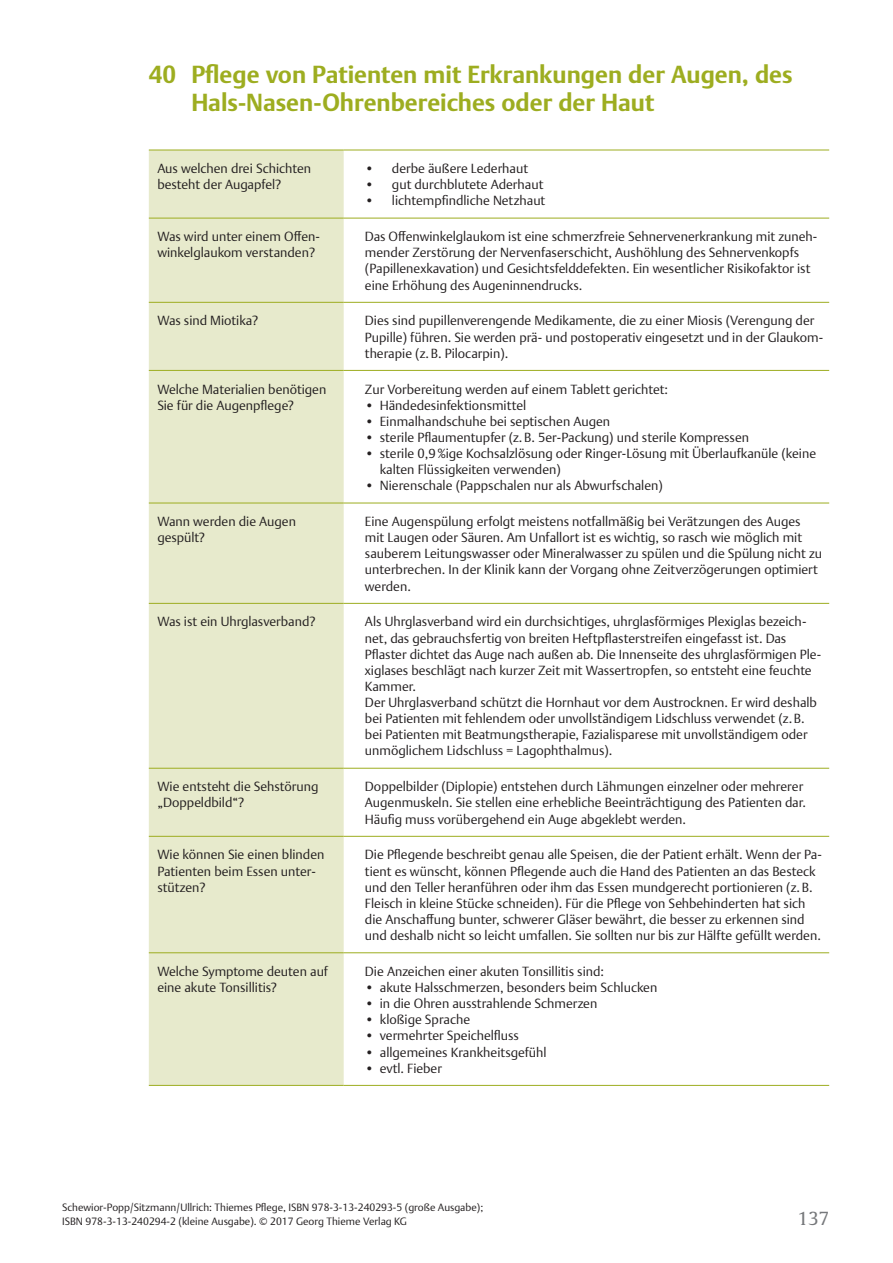
<style>
.page{position:relative;width:893px;height:1263px;background:#fff}
.page>*{position:absolute;margin:0;border:0;box-sizing:border-box;transform-origin:0 0}
.T_U1_Teil_4{font:700 24px/28.7px "Thieme Argo 2011";color:#9dad20}
.t1{font:18px "Thieme Gulliver 2011";color:#76787b}
.Tab_Körper{font:300 13.2px/16.2px "Thieme Argo 2011";color:#231f20}
.t2{font:300 10.5px/13.5px "Thieme Argo 2011";color:#231f20}
</style>
<div class="page">
<div style="left:149px;top:151px;width:195px;height:934px;background:#e7eacc"></div>
<hr style="left:149px;top:150px;width:195px;height:1px;background:#9dad20">
<hr style="left:344px;top:150px;width:485px;height:1px;background:#9dad20">
<hr style="left:149px;top:218px;width:195px;height:1px;background:#9dad20">
<hr style="left:344px;top:218px;width:485px;height:1px;background:#9dad20">
<hr style="left:149px;top:302px;width:195px;height:1px;background:#9dad20">
<hr style="left:344px;top:302px;width:485px;height:1px;background:#9dad20">
<hr style="left:149px;top:370px;width:195px;height:1px;background:#9dad20">
<hr style="left:344px;top:370px;width:485px;height:1px;background:#9dad20">
<hr style="left:149px;top:503px;width:195px;height:1px;background:#9dad20">
<hr style="left:344px;top:503px;width:485px;height:1px;background:#9dad20">
<hr style="left:149px;top:603px;width:195px;height:1px;background:#9dad20">
<hr style="left:344px;top:603px;width:485px;height:1px;background:#9dad20">
<hr style="left:149px;top:768px;width:195px;height:1px;background:#9dad20">
<hr style="left:344px;top:768px;width:485px;height:1px;background:#9dad20">
<hr style="left:149px;top:836px;width:195px;height:1px;background:#9dad20">
<hr style="left:344px;top:836px;width:485px;height:1px;background:#9dad20">
<hr style="left:149px;top:952px;width:195px;height:1px;background:#9dad20">
<hr style="left:344px;top:952px;width:485px;height:1px;background:#9dad20">
<hr style="left:149px;top:1085px;width:195px;height:1px;background:#9dad20">
<hr style="left:344px;top:1085px;width:485px;height:1px;background:#9dad20">
<p class="T_U1_Teil_4" style="left:191px;top:60px;width:603px;text-indent:-43px">40 Pflege von Patienten mit Erkrankungen der Augen, des<br>Hals-Nasen-Ohrenbereiches oder der Haut</p>
<p class="Tab_Körper" style="left:157px;top:160px;width:155px">Aus welchen drei Schichten besteht der Augapfel?</p>
<p class="Tab_Körper" style="left:365px;top:160px;width:165px">• derbe äußere Lederhaut</p>
<p class="Tab_Körper" style="left:365px;top:176px;width:180px">• gut durchblutete Aderhaut</p>
<p class="Tab_Körper" style="left:365px;top:192px;width:182px">• lichtempfindliche Netzhaut</p>
<p class="Tab_Körper" style="left:157px;top:228px;width:164px">Was wird unter einem Offen&shy;winkelglaukom verstanden?</p>
<p class="Tab_Körper" style="left:365px;top:228px;width:454px">Das Offenwinkelglaukom ist eine schmerzfreie Sehnervenerkrankung mit zuneh&shy;mender Zerstörung der Nervenfaserschicht, Aushöhlung des Sehnervenkopfs (Papillenexkavation) und Gesichtsfelddefekten. Ein wesentlicher Risikofaktor ist eine Erhöhung des Augeninnendrucks.</p>
<p class="Tab_Körper" style="left:157px;top:312px;width:103px">Was sind Miotika?</p>
<p class="Tab_Körper" style="left:365px;top:312px;width:460px">Dies sind pupillenverengende Medikamente, die zu einer Miosis (Verengung der<br>Pupille) führen. Sie werden prä- und postoperativ eingesetzt und in der Glaukom&shy;therapie (z.B. Pilocarpin).</p>
<p class="Tab_Körper" style="left:157px;top:380px;width:170px">Welche Materialien benötigen<br>Sie für die Augenpflege?</p>
<p class="Tab_Körper" style="left:365px;top:380px;width:305px">Zur Vorbereitung werden auf einem Tablett gerichtet:</p>
<p class="Tab_Körper" style="left:365px;top:397px;width:163px">• Händedesinfektionsmittel</p>
<p class="Tab_Körper" style="left:365px;top:413px;width:247px">• Einmalhandschuhe bei septischen Augen</p>
<p class="Tab_Körper" style="left:365px;top:429px;width:386px">• sterile Pflaumentupfer (z.B. 5er-Packung) und sterile Kompressen</p>
<p class="Tab_Körper" style="left:380px;top:445px;width:438px;text-indent:-15px">• sterile 0,9%ige Kochsalzlösung oder Ringer-Lösung mit Überlaufkanüle (keine kalten Flüssigkeiten verwenden)</p>
<p class="Tab_Körper" style="left:365px;top:477px;width:299px">• Nierenschale (Pappschalen nur als Abwurfschalen)</p>
<p class="Tab_Körper" style="left:157px;top:513px;width:140px">Wann werden die Augen gespült?</p>
<p class="Tab_Körper" style="left:365px;top:513px;width:459px">Eine Augenspülung erfolgt meistens notfallmäßig bei Verätzungen des Auges mit Laugen oder Säuren. Am Unfallort ist es wichtig, so rasch wie möglich mit sauberem Leitungswasser oder Mineralwasser zu spülen und die Spülung nicht zu unterbrechen. In der Klinik kann der Vorgang ohne Zeitverzögerungen optimiert werden.</p>
<p class="Tab_Körper" style="left:157px;top:613px;width:160px">Was ist ein Uhrglasverband?</p>
<p class="Tab_Körper" style="left:365px;top:613px;width:458px">Als Uhrglasverband wird ein durchsichtiges, uhrglasförmiges Plexiglas bezeich&shy;net, das gebrauchsfertig von breiten Heftpflasterstreifen eingefasst ist. Das Pflaster dichtet das Auge nach außen ab. Die Innenseite des uhrglasförmigen Ple&shy;xiglases beschlägt nach kurzer Zeit mit Wassertropfen, so entsteht eine feuchte Kammer.</p>
<p class="Tab_Körper" style="left:365px;top:694px;width:454px">Der Uhrglasverband schützt die Hornhaut vor dem Austrocknen. Er wird deshalb bei Patienten mit fehlendem oder unvollständigem Lidschluss verwendet (z.B. bei Patienten mit Beatmungstherapie, Fazialisparese mit unvollständigem oder unmöglichem Lidschluss = Lagophthalmus).</p>
<p class="Tab_Körper" style="left:157px;top:778px;width:163px">Wie entsteht die Sehstörung „Doppeldbild“?</p>
<p class="Tab_Körper" style="left:365px;top:778px;width:443px">Doppelbilder (Diplopie) entstehen durch Lähmungen einzelner oder mehrerer<br>Augenmuskeln. Sie stellen eine erhebliche Beeinträchtigung des Patienten dar.<br>Häufig muss vorübergehend ein Auge abgeklebt werden.</p>
<p class="Tab_Körper" style="left:157px;top:846px;width:169px">Wie können Sie einen blinden<br>Patienten beim Essen unter&shy;stützen?</p>
<p class="Tab_Körper" style="left:365px;top:846px;width:459px">Die Pflegende beschreibt genau alle Speisen, die der Patient erhält. Wenn der Pa&shy;tient es wünscht, können Pflegende auch die Hand des Patienten an das Besteck und den Teller heranführen oder ihm das Essen mundgerecht portionieren (z.B.<br>Fleisch in kleine Stücke schneiden). Für die Pflege von Sehbehinderten hat sich die Anschaffung bunter, schwerer Gläser bewährt, die besser zu erkennen sind und deshalb nicht so leicht umfallen. Sie sollten nur bis zur Hälfte gefüllt werden.</p>
<p class="Tab_Körper" style="left:157px;top:963px;width:172px">Welche Symptome deuten auf eine akute Tonsillitis?</p>
<p class="Tab_Körper" style="left:365px;top:963px;width:241px">Die Anzeichen einer akuten Tonsillitis sind:</p>
<p class="Tab_Körper" style="left:365px;top:979px;width:294px">• akute Halsschmerzen, besonders beim Schlucken</p>
<p class="Tab_Körper" style="left:365px;top:995px;width:234px">• in die Ohren ausstrahlende Schmerzen</p>
<p class="Tab_Körper" style="left:365px;top:1011px;width:107px">• kloßige Sprache</p>
<p class="Tab_Körper" style="left:365px;top:1027px;width:155px">• vermehrter Speichelfluss</p>
<p class="Tab_Körper" style="left:365px;top:1043px;width:183px">• allgemeines Krankheitsgefühl</p>
<p class="Tab_Körper" style="left:365px;top:1059px;width:79px">• evtl. Fieber</p>
<p class="t2" style="left:62px;top:1200px;width:423px">Schewior-Popp/Sitzmann/Ullrich: Thiemes Pflege, ISBN 978-3-13-240293-5 (große Ausgabe);<br>ISBN 978-3-13-240294-2 (kleine Ausgabe). © 2017 Georg Thieme Verlag KG</p>
<p class="t1" style="left:798px;top:1205px;width:33px">137</p>
</div>
